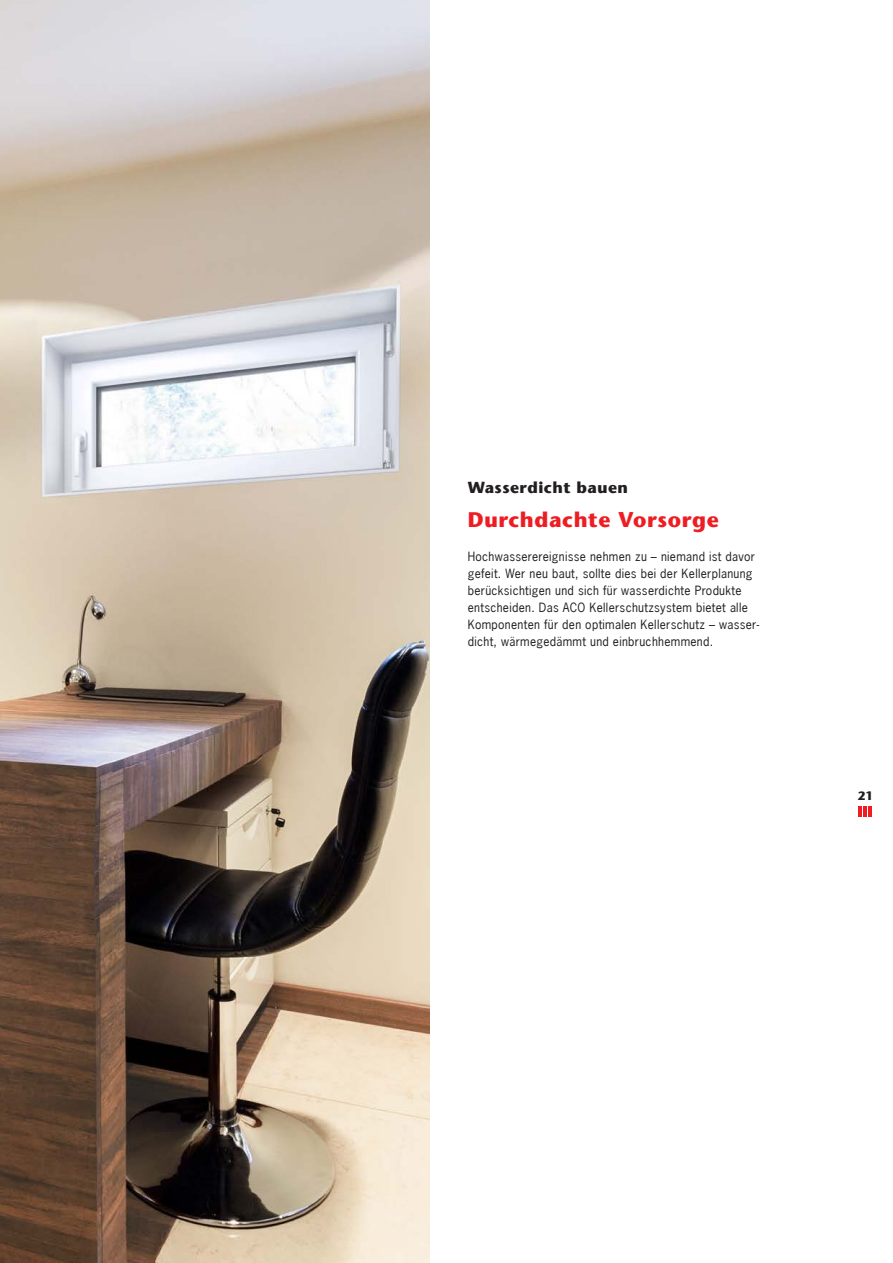
<style>
.page{position:relative;width:893px;height:1263px;background:#fff}
.page>*{position:absolute;margin:0;border:0;box-sizing:border-box;transform-origin:0 0}
.Rubrik{font:700 21px "Stone Sans";letter-spacing:.03em;color:#ee1d23}
.Rubrik-2{font:700 15.75px "Stone Sans";letter-spacing:.03em;color:#231f20}
.Fließtext{font:12px/17px "News Gothic";letter-spacing:.025em;color:#231f20}
.Pagina{font:700 12px "Stone Sans";color:#231f20}
</style>
<div class="page">
<hr style="left:858px;top:806px;width:4px;height:10px;background:#ee1d23">
<hr style="left:863px;top:806px;width:4px;height:10px;background:#ee1d23">
<hr style="left:868px;top:806px;width:4px;height:10px;background:#ee1d23">
<img style="left:0;top:0;width:429px;height:1263px">
<p class="Rubrik-2" style="left:468px;top:478px;width:162px">Wasserdicht bauen</p>
<p class="Rubrik" style="left:468px;top:507px;width:253px">Durchdachte Vorsorge</p>
<p class="Fließtext" style="left:468px;top:548px;width:293px">Hochwasserereignisse nehmen zu – niemand ist davor gefeit. Wer neu baut, sollte dies bei der Kellerplanung berücksichtigen und sich für wasserdichte Produkte entscheiden. Das ACO Kellerschutzsystem bietet alle Komponenten für den optimalen Kellerschutz – wasser&shy;dicht, wärmegedämmt und einbruchhemmend.</p>
<p class="Pagina" style="left:858px;top:788px;width:17px">21</p>
</div>
